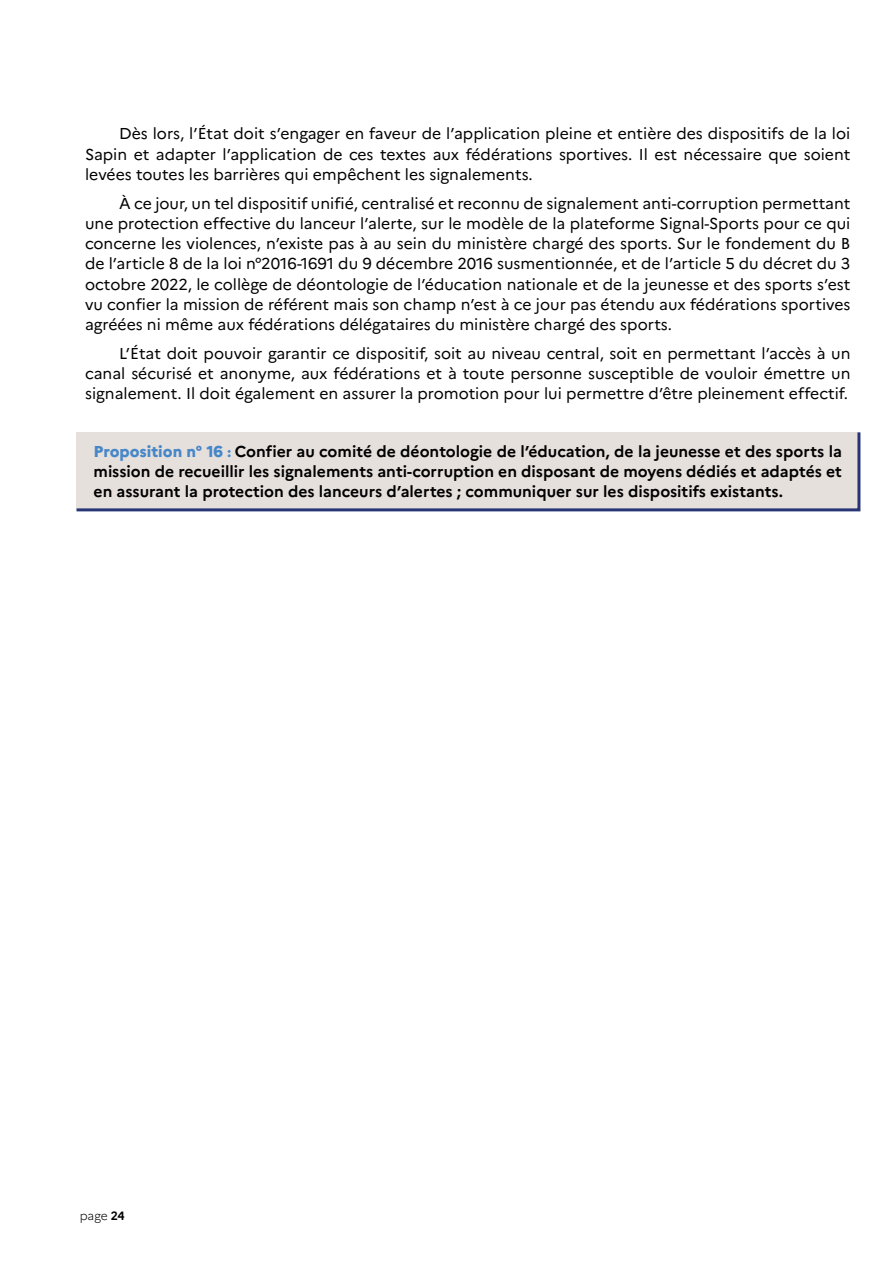
<style>
.page{position:relative;width:893px;height:1263px;background:#fff}
.page>*{position:absolute;margin:0;border:0;box-sizing:border-box;transform-origin:0 0}
.t1{font:15.75px/20.2px "Marianne";color:#000;text-align:justify}
.t2{font:700 15.75px/20.2px "Marianne";color:#000;text-align:justify}
.t3{font:300 12px "Marianne";color:#000}
.s1{font-weight:800;color:#4887c7}
.s2{font-weight:800;font-size:13.5px;color:#4887c7}
.s3{font-weight:700}
</style>
<div class="page">
<div style="left:76px;top:432px;width:785px;height:80px;background:#e6e0dd"></div>
<p class="t1" style="left:85px;top:124px;width:767px;text-indent:34px">Dès lors, l’État doit s’engager en faveur de l’application pleine et entière des dispositifs de la loi Sapin et adapter l’application de ces textes aux fédérations sportives. Il est nécessaire que soient levées toutes les barrières qui empêchent les signalements.</p>
<p class="t1" style="left:85px;top:193px;width:767px;text-indent:34px">À ce jour, un tel dispositif unifié, centralisé et reconnu de signalement anti-corruption permettant une protection effective du lanceur l’alerte, sur le modèle de la plateforme Signal-Sports pour ce qui concerne les violences, n’existe pas à au sein du ministère chargé des sports. Sur le fondement du B de l’article 8 de la loi n°2016-1691 du 9 décembre 2016 susmentionnée, et de l’article 5 du décret du 3 octobre 2022, le collège de déontologie de l’éducation nationale et de la jeunesse et des sports s’est vu confier la mission de référent mais son champ n’est à ce jour pas étendu aux fédérations sportives agréées ni même aux fédérations délégataires du ministère chargé des sports.</p>
<p class="t1" style="left:85px;top:343px;width:767px;text-indent:34px">L’État doit pouvoir garantir ce dispositif, soit au niveau central, soit en permettant l’accès à un canal sécurisé et anonyme, aux fédérations et à toute personne susceptible de vouloir émettre un signalement. Il doit également en assurer la promotion pour lui permettre d’être pleinement effectif.</p>
<p class="t2" style="left:94px;top:441px;width:750px"><span class="s1">Proposition n° 16</span> <span class="s2">:</span> Confier au comité de déontologie de l’éducation, de la jeunesse et des sports la mission de recueillir les signalements anti-corruption en disposant de moyens dédiés et adaptés et en assurant la protection des lanceurs d’alertes ; communiquer sur les dispositifs existants.</p>
<p class="t3" style="left:80px;top:1209px;width:47px">page <span class="s3">24</span></p>
</div>
